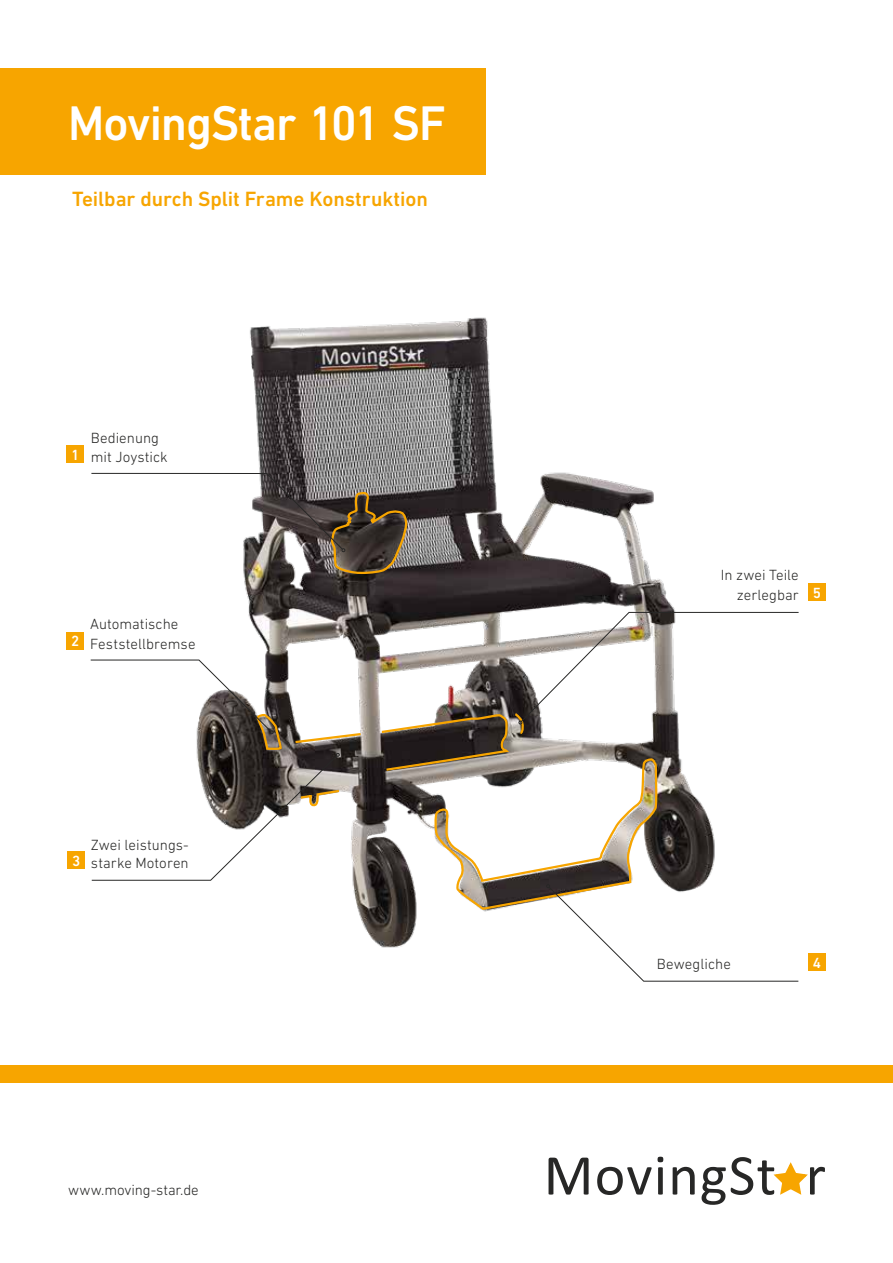
<style>
.page{position:relative;width:893px;height:1263px;background:#fff}
.page>*{position:absolute;margin:0;border:0;box-sizing:border-box;transform-origin:0 0}
.t1{font:500 49.5px "DIN Next LT Pro";letter-spacing:-.025em;color:#fff}
.t2{font:500 21px "DIN Next LT Pro";letter-spacing:-.005em;color:#f7a500}
.t3{font:300 15px/19.5px "DIN Next LT Pro";letter-spacing:.005em;color:#272726}
.t4{font:500 15px "DIN Next LT Pro";color:#fff}
.s1{font-weight:500;color:#fff}
</style>
<div class="page">
<img style="left:160px;top:111px;width:573px;height:834px">
<div style="left:0;top:68px;width:485px;height:107px;background:#f7a500"></div>
<div style="left:0;top:1065px;width:893px;height:17px;background:#f7a500"></div>
<svg style="left:549px;top:1157px;width:276px;height:48px"></svg>
<div style="left:68px;top:852px;width:17px;height:17px;background:#f7a500"></div>
<div style="left:67px;top:445px;width:17px;height:17px;background:#f7a500"></div>
<svg style="left:91px;top:473px;width:318px;height:103px"></svg>
<div style="left:67px;top:632px;width:17px;height:17px;background:#f7a500"></div>
<svg style="left:90px;top:659px;width:273px;height:222px"></svg>
<div style="left:808px;top:953px;width:17px;height:17px;background:#f7a500"></div>
<div style="left:809px;top:584px;width:17px;height:17px;background:#f7a500"></div>
<svg style="left:379px;top:612px;width:420px;height:370px"></svg>
<h1 class="t1" style="left:68px;top:94px;width:379px">MovingStar 101 SF</h1>
<h2 class="t2" style="left:72px;top:187px;width:357px">Teilbar durch Split Frame Konstruktion</h2>
<p class="t4" style="left:71px;top:446px;width:10px">1</p>
<p class="t3" style="left:91px;top:428px;width:78px">Bedienung mit Joystick</p>
<p class="t4" style="left:71px;top:632px;width:10px">2</p>
<p class="t3" style="left:90px;top:614px;width:107px">Automatische<br>Feststellbremse</p>
<p class="t4" style="left:72px;top:852px;width:10px">3</p>
<p class="t3" style="left:91px;top:836px;width:99px;line-height:18px">Zwei leistungs&shy;starke Motoren</p>
<p class="t3" style="left:68px;top:1180px;width:132px">www.moving-star.de</p>
<p class="t3" style="left:737px;top:565px;width:86px;text-indent:-16px">In zwei Teile zerlegbar <span class="s1">5</span></p>
<p class="t3" style="left:657px;top:954px;width:75px">Bewegliche</p>
<p class="t4" style="left:813px;top:954px;width:10px">4</p>
</div>
